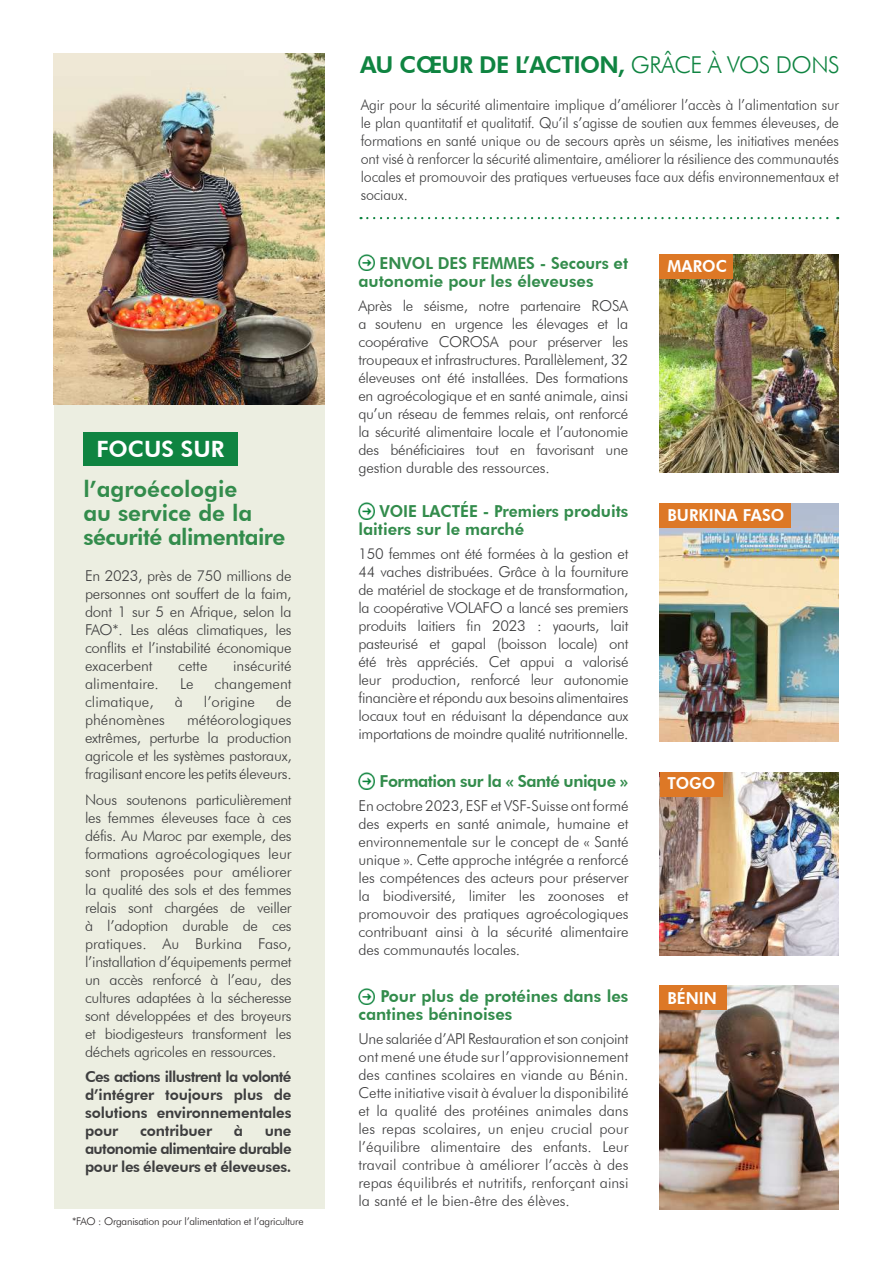
<style>
.page{position:relative;width:893px;height:1263px;background:#fff}
.page>*{position:absolute;margin:0;border:0;box-sizing:border-box;transform-origin:0 0}
.t1{font:800 23.25px "Futura BT";letter-spacing:-.025em;color:#0f8441}
.t2{font:800 22.5px/24px "Futura BT";color:#338c4c}
.t3{font:800 22.5px "Futura BT";color:#fff}
.t4{font:800 16.5px/18px "Futura BT";color:#338c4c;scale:.95 1}
.t5{font:800 16.5px/18px "Futura BT";color:#338c4c}
.t6{font:800 16.5px "Futura BT";letter-spacing:-.03em;color:#338c4c}
.t7{font:800 16.5px "Futura BT";color:#fff;scale:.95 1}
.t8{font:300 15px/18px "Futura BT";letter-spacing:-.01em;color:#3e3e3f;text-align:justify}
.t9{font:300 15px/18px "Futura BT";letter-spacing:-.01em;color:#3e3e3f;text-align:justify;scale:.95 1}
.t10{font:800 15px/18px "Futura BT";letter-spacing:-.01em;color:#3e3e3f;text-align:justify}
.t11{font:300 10.5px "Futura BT";letter-spacing:-.02em;color:#231f20}
.s1{font-weight:300}
</style>
<div class="page">
<div style="left:54px;top:399px;width:270px;height:810px;background:#eceee1"></div>
<img style="left:358px;top:773px;width:17px;height:16px">
<div style="left:83px;top:432px;width:155px;height:34px;background:#0f8441"></div>
<img style="left:358px;top:503px;width:17px;height:16px">
<svg style="left:361px;top:217px;width:477px;height:2px"></svg>
<img style="left:54px;top:54px;width:270px;height:350px">
<img style="left:659px;top:503px;width:180px;height:238px">
<img style="left:659px;top:772px;width:180px;height:183px">
<img style="left:659px;top:254px;width:180px;height:218px">
<svg style="left:659px;top:985px;width:24px;height:1px"></svg>
<img style="left:358px;top:988px;width:17px;height:16px">
<img style="left:659px;top:986px;width:180px;height:224px">
<img style="left:358px;top:254px;width:17px;height:17px">
<div style="left:659px;top:503px;width:132px;height:24px;background:#dd7826"></div>
<div style="left:659px;top:254px;width:74px;height:25px;background:#dd7826"></div>
<div style="left:659px;top:772px;width:63px;height:24px;background:#dd7826"></div>
<div style="left:659px;top:986px;width:68px;height:24px;background:#dd7826"></div>
<h2 class="t3" style="left:96px;top:435px;width:130px">FOCUS SUR</h2>
<h2 class="t2" style="left:83px;top:476px;width:204px">l’agroécologie<br>au service de la sécurité alimentaire</h2>
<p class="t8" style="left:85px;top:567px;width:208px">En 2023, près de 750 millions de personnes ont souffert de la faim, dont 1 sur 5 en Afrique, selon la FAO*. Les aléas climatiques, les conflits et l’instabilité économique exacerbent</p>
<p class="t8" style="left:178px;top:657px;width:31px">cette</p>
<p class="t8" style="left:233px;top:657px;width:60px">insécurité</p>
<p class="t8" style="left:85px;top:675px;width:75px">alimentaire.</p>
<p class="t8" style="left:180px;top:675px;width:15px">Le</p>
<p class="t8" style="left:215px;top:675px;width:78px">changement</p>
<p class="t8" style="left:85px;top:693px;width:70px">climatique,</p>
<p class="t8" style="left:175px;top:693px;width:10px">à</p>
<p class="t8" style="left:204px;top:693px;width:53px">l’origine</p>
<p class="t8" style="left:276px;top:693px;width:17px">de</p>
<p class="t8" style="left:85px;top:711px;width:81px">phénomènes</p>
<p class="t8" style="left:85px;top:711px;width:208px;text-indent:102px">météorologiques extrêmes, perturbe la production agricole et les systèmes pastoraux, fragilisant encore les petits éleveurs.</p>
<p class="t8" style="left:85px;top:790px;width:208px">Nous soutenons particulièrement les femmes éleveuses face à ces défis. Au Maroc par exemple, des formations agroécologiques leur sont proposées pour améliorer la qualité des sols et des femmes relais sont chargées de veiller à l’adoption durable de ces pratiques. Au Burkina Faso, l’installation d’équipements permet un accès renforcé à l’eau, des cultures adaptées à la sécheresse sont développées et des broyeurs et biodigesteurs transforment les déchets agricoles en ressources.</p>
<p class="t10" style="left:85px;top:1068px;width:208px">Ces actions illustrent la volonté d’intégrer toujours plus de solutions environnementales pour</p>
<p class="t10" style="left:140px;top:1122px;width:74px">contribuer</p>
<p class="t10" style="left:234px;top:1122px;width:11px">à</p>
<p class="t10" style="left:85px;top:1122px;width:208px;text-indent:180px">une autonomie alimentaire durable pour les éleveurs et éleveuses.</p>
<p class="t11" style="left:72px;top:1215px;width:233px">*FAO : Organisation pour l’alimentation et l’agriculture</p>
<h1 class="t1" style="left:360px;top:50px;width:481px">AU CŒUR DE L’ACTION, <span class="s1">GRÂCE À VOS DONS</span></h1>
<p class="t9" style="left:361px;top:95px;width:505px">Agir pour la sécurité alimentaire implique d’améliorer l’accès à l’alimentation sur le plan quantitatif et qualitatif. Qu’il s’agisse de soutien aux femmes éleveuses, de formations en santé unique ou de secours après un séisme, les initiatives menées ont visé à renforcer la sécurité alimentaire, améliorer la résilience des communautés locales et promouvoir des pratiques vertueuses face aux défis environnementaux et sociaux.</p>
<p class="t4" style="left:358px;top:254px;width:285px;text-indent:21px">ENVOL DES FEMMES - Secours et autonomie pour les éleveuses</p>
<p class="t8" style="left:358px;top:296px;width:271px">Après le séisme, notre partenaire ROSA a soutenu en urgence les élevages et la coopérative COROSA pour préserver les troupeaux et infrastructures. Parallèlement, 32 éleveuses ont été installées. Des formations en agroécologique et en santé animale, ainsi qu’un réseau de femmes relais, ont renforcé la sécurité alimentaire locale et l’autonomie des bénéficiaires tout en favorisant une gestion durable des ressources.</p>
<p class="t4" style="left:358px;top:502px;width:286px;text-indent:21px">VOIE LACTÉE - Premiers produits laitiers sur le marché</p>
<p class="t8" style="left:358px;top:545px;width:272px">150 femmes ont été formées à la gestion et 44 vaches distribuées. Grâce à la fourniture de matériel de stockage et de transformation, la coopérative VOLAFO a lancé ses premiers produits laitiers fin 2023 : yaourts, lait pasteurisé et gapal (boisson locale) ont été très appréciés. Cet appui a valorisé leur production, renforcé leur autonomie financière et répondu aux besoins alimentaires locaux tout en réduisant la dépendance aux importations de moindre qualité nutritionnelle.</p>
<p class="t6" style="left:380px;top:771px;width:250px">Formation sur la « Santé unique »</p>
<p class="t8" style="left:358px;top:796px;width:272px">En octobre 2023, ESF et VSF-Suisse ont formé des experts en santé animale, humaine et environnementale sur le concept de « Santé unique ». Cette approche intégrée a renforcé les compétences des acteurs pour préserver la biodiversité, limiter les zoonoses et promouvoir des pratiques agroécologiques contribuant ainsi à la sécurité alimentaire des communautés locales.</p>
<p class="t5" style="left:358px;top:987px;width:271px;text-indent:22px">Pour plus de protéines dans les cantines béninoises</p>
<p class="t8" style="left:358px;top:1030px;width:272px">Une salariée d’API Restauration et son conjoint ont mené une étude sur l’approvisionnement des cantines scolaires en viande au Bénin.<br>Cette initiative visait à évaluer la disponibilité et la qualité des protéines animales dans les repas scolaires, un enjeu crucial pour l’équilibre alimentaire des enfants. Leur travail contribue à améliorer l’accès à des repas équilibrés et nutritifs, renforçant ainsi la santé et le bien-être des élèves.</p>
<p class="t7" style="left:668px;top:256px;width:64px">MAROC</p>
<p class="t7" style="left:668px;top:505px;width:124px">BURKINA FASO</p>
<p class="t7" style="left:668px;top:773px;width:52px">TOGO</p>
<p class="t7" style="left:668px;top:988px;width:54px">BÉNIN</p>
</div>
